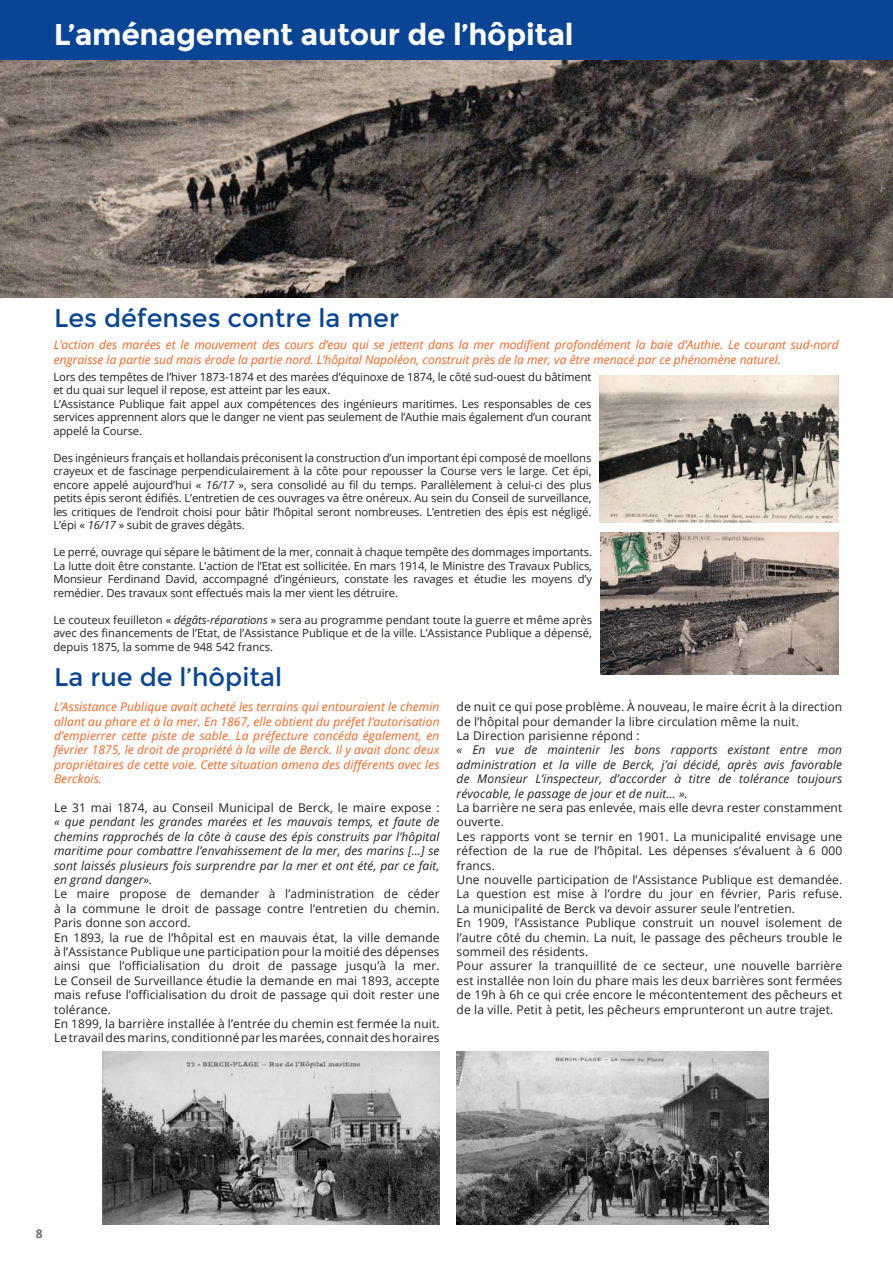
<style>
.page{position:relative;width:893px;height:1263px;background:#fff}
.page>*{position:absolute;margin:0;border:0;box-sizing:border-box;transform-origin:0 0}
.t1{font:700 30px "Montserrat";letter-spacing:-.01em;color:#fff}
.t2{font:25.5px "Montserrat";color:#094594}
.t3{font:12px/14.4px "Open Sans";letter-spacing:.01em;color:#231f20}
.t4{font:italic 12px/14.4px "Open Sans";color:#f36421}
.t5{font:italic 12px/14.4px "Open Sans";letter-spacing:.01em;color:#231f20;text-align:justify}
.t6{font:700 12px "Open Sans";color:#6c6d70}
.t7{font:11.25px/13.5px "Open Sans";letter-spacing:-.01em;color:#231f20;text-align:justify}
.s1{font-style:italic}
</style>
<div class="page">
<div style="left:0;top:0;width:893px;height:61px;background:#094594"></div>
<img style="left:0;top:61px;width:893px;height:237px">
<img style="left:600px;top:375px;width:238px;height:147px">
<img style="left:600px;top:532px;width:239px;height:142px">
<img style="left:457px;top:1052px;width:312px;height:173px">
<img style="left:102px;top:1052px;width:337px;height:173px">
<h1 class="t1" style="left:54px;top:17px;width:521px">L’aménagement autour de l’hôpital</h1>
<h2 class="t2" style="left:54px;top:303px;width:347px">Les défenses contre la mer</h2>
<p class="t4" style="left:54px;top:337px;width:786px">L’action des marées et le mouvement des cours d’eau qui se jettent dans la mer modifient profondément la baie d’Authie. Le courant sud-nord engraisse la partie sud mais érode la partie nord. L’hôpital Napoléon, construit près de la mer, va être menacé par ce phénomène naturel.</p>
<p class="t7" style="left:53px;top:369px;width:540px;text-align:left">Lors des tempêtes de l’hiver 1873-1874 et des marées d’équinoxe de 1874, le côté sud-ouest du bâtiment et du quai sur lequel il repose, est atteint par les eaux.<br>L’Assistance Publique fait appel aux compétences des ingénieurs maritimes. Les responsables de ces services apprennent alors que le danger ne vient pas seulement de l’Authie mais également d’un courant appelé la Course.</p>
<p class="t7" style="left:53px;top:450px;width:540px">Des ingénieurs français et hollandais préconisent la construction d’un important épi composé de moellons crayeux et de fascinage perpendiculairement à la côte pour repousser la Course vers le large. Cet épi, encore appelé aujourd’hui « <span class="s1">16/17</span> », sera consolidé au fil du temps. Parallèlement à celui-ci des plus petits épis seront édifiés. L’entretien de ces ouvrages va être onéreux. Au sein du Conseil de surveillance, les critiques de l’endroit choisi pour bâtir l’hôpital seront nombreuses. L’entretien des épis est négligé.<br>L’épi « <span class="s1">16/17</span> » subit de graves dégâts.</p>
<p class="t7" style="left:53px;top:545px;width:540px">Le perré, ouvrage qui sépare le bâtiment de la mer, connait à chaque tempête des dommages importants.<br>La lutte doit être constante. L’action de l’Etat est sollicitée. En mars 1914, le Ministre des Travaux Publics, Monsieur Ferdinand David, accompagné d’ingénieurs, constate les ravages et étudie les moyens d’y remédier. Des travaux sont effectués mais la mer vient les détruire.</p>
<p class="t7" style="left:53px;top:612px;width:540px">Le couteux feuilleton « <span class="s1">dégâts-réparations</span> » sera au programme pendant toute la guerre et même après avec des financements de l’Etat, de l’Assistance Publique et de la ville. L’Assistance Publique a dépensé, depuis 1875, la somme de 948 542 francs.</p>
<h2 class="t2" style="left:54px;top:662px;width:229px">La rue de l’hôpital</h2>
<p class="t4" style="left:54px;top:699px;width:387px;text-align:justify">L’Assistance Publique avait acheté les terrains qui entouraient le chemin allant au phare et à la mer. En 1867, elle obtient du préfet l’autorisation d’empierrer cette piste de sable. La préfecture concéda également, en février 1875, le droit de propriété à la ville de Berck. Il y avait donc deux propriétaires de cette voie. Cette situation amena des différents avec les Berckois.</p>
<p class="t3" style="left:54px;top:800px;width:387px">Le 31 mai 1874, au Conseil Municipal de Berck, le maire expose :</p>
<p class="t5" style="left:54px;top:814px;width:387px">« que pendant les grandes marées et les mauvais temps, et faute de chemins rapprochés de la côte à cause des épis construits par l’hôpital maritime pour combattre l’envahissement de la mer, des marins […] se sont laissés plusieurs fois surprendre par la mer et ont été, par ce fait, en grand danger».</p>
<p class="t3" style="left:54px;top:886px;width:387px">Le maire propose de demander à l’administration de céder à la commune le droit de passage contre l’entretien du chemin.<br>Paris donne son accord.<br>En 1893, la rue de l’hôpital est en mauvais état, la ville demande à l’Assistance Publique une participation pour la moitié des dépenses ainsi que l’officialisation du droit de passage jusqu’à la mer.<br>Le Conseil de Surveillance étudie la demande en mai 1893, accepte mais refuse l’officialisation du droit de passage qui doit rester une tolérance.<br>En 1899, la barrière installée à l’entrée du chemin est fermée la nuit.<br>Le travail des marins, conditionné par les marées, connait des horaires</p>
<p class="t3" style="left:457px;top:699px;width:387px">de nuit ce qui pose problème. À nouveau, le maire écrit à la direction de l’hôpital pour demander la libre circulation même la nuit.<br>La Direction parisienne répond :</p>
<p class="t5" style="left:457px;top:742px;width:387px">« En vue de maintenir les bons rapports existant entre mon administration et la ville de Berck, j’ai décidé, après avis favorable de Monsieur L’inspecteur, d’accorder à titre de tolérance toujours révocable, le passage de jour et de nuit… ».</p>
<p class="t3" style="left:457px;top:800px;width:387px">La barrière ne sera pas enlevée, mais elle devra rester constamment ouverte.<br>Les rapports vont se ternir en 1901. La municipalité envisage une réfection de la rue de l’hôpital. Les dépenses s’évaluent à 6 000 francs.<br>Une nouvelle participation de l’Assistance Publique est demandée.<br>La question est mise à l’ordre du jour en février, Paris refuse.<br>La municipalité de Berck va devoir assurer seule l’entretien.<br>En 1909, l’Assistance Publique construit un nouvel isolement de l’autre côté du chemin. La nuit, le passage des pêcheurs trouble le sommeil des résidents.<br>Pour assurer la tranquillité de ce secteur, une nouvelle barrière est installée non loin du phare mais les deux barrières sont fermées de 19h à 6h ce qui crée encore le mécontentement des pêcheurs et de la ville. Petit à petit, les pêcheurs emprunteront un autre trajet.</p>
<p class="t6" style="left:36px;top:1225px;width:8px">8</p>
</div>
